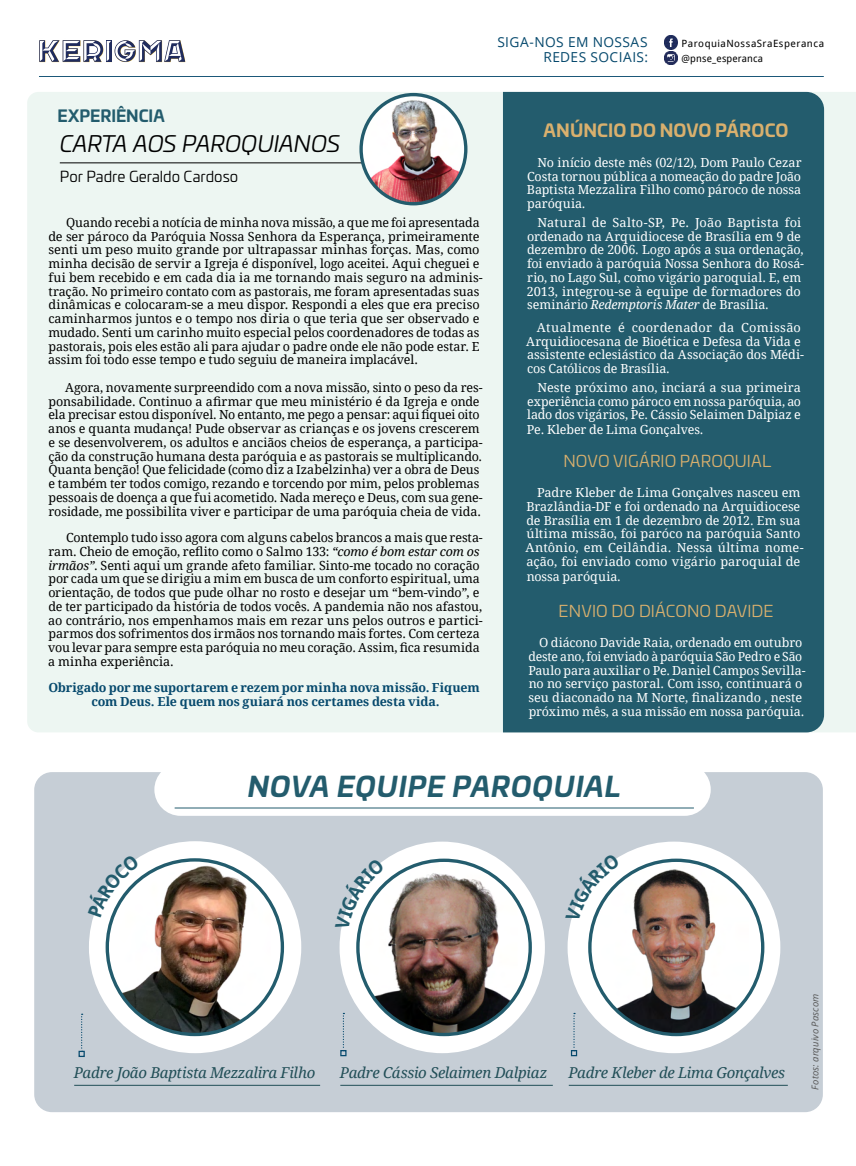
<style>
.page{position:relative;width:856px;height:1166px;background:#fff}
.page>*{position:absolute;margin:0;border:0;box-sizing:border-box;transform-origin:0 0}
.H3_Título_Matéria_2{font:italic 700 27.5px "Univia Pro";letter-spacing:.03em;color:#235c6d}
.H3_Título_Matéria_2-2{font:italic 22.5px "Univia Pro";letter-spacing:-.01em;color:#000}
.H2_Editorias{font:700 17.5px "Univia Pro";letter-spacing:.005em;color:#d9b06e}
.H2_Editorias-2{font:16.25px "Univia Pro";letter-spacing:.005em;color:#d9b06e}
.H2_Editorias-3{font:700 16.25px "Univia Pro";color:#235c6d}
.Pascoa_-_Título{font:italic 15px "Droid Serif";letter-spacing:-.02em;color:#214e57}
.Autoria{font:15px "Univia Pro";letter-spacing:-.005em;color:#000}
.t1{font:13.75px/15px "Open Sans";letter-spacing:.03em;color:#06496d;text-align:right}
.BOX_-_Texto{font:12.5px/13.8px "Droid Serif";letter-spacing:-.01em;color:#000}
.BOX_-_Texto-2{font:12.5px/13.8px "Droid Serif";letter-spacing:-.005em;color:#fff}
.BOX_-_Texto-3{font:700 12.5px/13.8px "Droid Serif";letter-spacing:-.01em;color:#06496d;text-align:center}
.t2{font:10px/15px "Droid Sans";letter-spacing:.045em;color:#000}
.Crédito{font:italic 9.38px "Open Sans";letter-spacing:.015em;color:#575757}
.s1{font-style:italic}
</style>
<div class="page">
<div style="left:27px;top:92px;width:829px;height:640px;background:#edf6f2"></div>
<div style="left:503px;top:92px;width:321px;height:640px;background:#235c6d"></div>
<div style="left:34px;top:772px;width:789px;height:340px;background:#c6ced6;border-radius:18px"></div>
<div style="left:154px;top:763px;width:557px;height:53px;background:#fff;border-radius:26px"></div>
<div style="left:567px;top:841px;width:213px;height:212px;background:#fff;border-radius:50%"></div>
<img style="left:590px;top:860px;width:172px;height:174px">
<div style="left:89px;top:841px;width:212px;height:212px;background:#fff;border-radius:50%"></div>
<img style="left:119px;top:860px;width:151px;height:174px">
<div style="left:339px;top:841px;width:206px;height:212px;background:#fff;border-radius:50%"></div>
<img style="left:358px;top:860px;width:172px;height:174px">
<svg style="left:79px;top:1013px;width:6px;height:44px"></svg>
<hr style="left:74px;top:1085px;width:246px;height:1px;background:#214e57">
<svg style="left:340px;top:1013px;width:6px;height:43px"></svg>
<hr style="left:340px;top:1085px;width:213px;height:1px;background:#214e57">
<svg style="left:571px;top:1013px;width:6px;height:43px"></svg>
<hr style="left:569px;top:1085px;width:219px;height:1px;background:#214e57">
<hr style="left:175px;top:808px;width:519px;height:1px;background:#235c6d">
<svg style="left:39px;top:40px;width:147px;height:22px"></svg>
<hr style="left:39px;top:76px;width:785px;height:1px;background:#06496d">
<svg style="left:664px;top:36px;width:13px;height:13px"></svg>
<img style="left:664px;top:51px;width:13px;height:14px">
<hr style="left:60px;top:163px;width:303px;height:1px;background:#000">
<img style="left:361px;top:95px;width:105px;height:109px">
<div style="left:359px;top:93px;width:108px;height:112px;border:3px solid #235c6d;border-radius:50%"></div>
<svg style="left:570px;top:856px;width:50px;height:66px"></svg>
<svg style="left:93px;top:857px;width:47px;height:60px"></svg>
<svg style="left:340px;top:859px;width:45px;height:71px"></svg>
<p class="t1" style="left:497px;top:34px;width:152px">SIGA-NOS EM NOSSAS<br>REDES SOCIAIS:</p>
<p class="t2" style="left:681px;top:36px;width:144px">ParoquiaNossaSraEsperanca @pnse_esperanca</p>
<p class="H2_Editorias-3" style="left:57px;top:103px;width:109px">EXPERIÊNCIA</p>
<p class="H3_Título_Matéria_2-2" style="left:60px;top:127px;width:282px">CARTA AOS PAROQUIANOS</p>
<p class="Autoria" style="left:60px;top:165px;width:180px">Por Padre Geraldo Cardoso</p>
<p class="BOX_-_Texto" style="left:48px;top:215px;width:436px;text-indent:18px">Quando recebi a notícia de minha nova missão, a que me foi apresentada de ser pároco da Paróquia Nossa Senhora da Esperança, primeiramente senti um peso muito grande por ultrapassar minhas forças. Mas, como minha decisão de servir a Igreja é disponível, logo aceitei. Aqui cheguei e fui bem recebido e em cada dia ia me tornando mais seguro na adminis&shy;tração. No primeiro contato com as pastorais, me foram apresentadas suas dinâmicas e colocaram-se a meu dispor. Respondi a eles que era preciso caminharmos juntos e o tempo nos diria o que teria que ser observado e mudado. Senti um carinho muito especial pelos coordenadores de todas as pastorais, pois eles estão ali para ajudar o padre onde ele não pode estar. E assim foi todo esse tempo e tudo seguiu de maneira implacável.</p>
<p class="BOX_-_Texto" style="left:48px;top:380px;width:436px;text-indent:17px">Agora, novamente surpreendido com a nova missão, sinto o peso da res&shy;ponsabilidade. Continuo a afirmar que meu ministério é da Igreja e onde ela precisar estou disponível. No entanto, me pego a pensar: aqui fiquei oito anos e quanta mudança! Pude observar as crianças e os jovens crescerem e se desenvolverem, os adultos e anciãos cheios de esperança, a participa&shy;ção da construção humana desta paróquia e as pastorais se multiplicando.<br>Quanta benção! Que felicidade (como diz a Izabelzinha) ver a obra de Deus e também ter todos comigo, rezando e torcendo por mim, pelos problemas pessoais de doença a que fui acometido. Nada mereço e Deus, com sua gene&shy;rosidade, me possibilita viver e participar de uma paróquia cheia de vida.</p>
<p class="BOX_-_Texto" style="left:48px;top:530px;width:436px;text-indent:18px">Contemplo tudo isso agora com alguns cabelos brancos a mais que resta&shy;ram. Cheio de emoção, reflito como o Salmo 133: <span class="s1">“como é bom estar com os irmãos”</span>. Senti aqui um grande afeto familiar. Sinto-me tocado no coração por cada um que se dirigiu a mim em busca de um conforto espiritual, uma orientação, de todos que pude olhar no rosto e desejar um “bem-vindo”, e de ter participado da história de todos vocês. A pandemia não nos afastou, ao contrário, nos empenhamos mais em rezar uns pelos outros e partici&shy;parmos dos sofrimentos dos irmãos nos tornando mais fortes. Com certeza vou levar para sempre esta paróquia no meu coração. Assim, fica resumida a minha experiência.</p>
<p class="BOX_-_Texto-3" style="left:48px;top:680px;width:433px">Obrigado por me suportarem e rezem por minha nova missão. Fiquem com Deus. Ele quem nos guiará nos certames desta vida.</p>
<p class="H2_Editorias" style="left:543px;top:116px;width:246px">ANÚNCIO DO NOVO PÁROCO</p>
<p class="BOX_-_Texto-2" style="left:527px;top:155px;width:276px;text-align:justify;text-indent:11px">No início deste mês (02/12), Dom Paulo Cezar Costa tornou pública a nomeação do padre João Baptista Mezzalira Filho como pároco de nossa paróquia.</p>
<p class="BOX_-_Texto-2" style="left:527px;top:215px;width:279px;text-indent:11px">Natural de Salto-SP, Pe. João Baptista foi ordenado na Arquidiocese de Brasília em 9 de dezembro de 2006. Logo após a sua ordenação, foi enviado à paróquia Nossa Senhora do Rosá&shy;rio, no Lago Sul, como vigário paroquial. E, em 2013, integrou-se à equipe de formadores do seminário <span class="s1">Redemptoris Mater</span> de Brasília.</p>
<p class="BOX_-_Texto-2" style="left:526px;top:320px;width:279px;text-indent:11px">Atualmente é coordenador da Comissão Arquidiocesana de Bioética e Defesa da Vida e assistente eclesiástico da Associação dos Médi&shy;cos Católicos de Brasília.</p>
<p class="BOX_-_Texto-2" style="left:527px;top:380px;width:275px;text-align:justify;text-indent:10px">Neste próximo ano, inciará a sua primeira experiência como pároco em nossa paróquia, ao lado dos vigários, Pe. Cássio Selaimen Dalpiaz e</p>
<p class="BOX_-_Texto-2" style="left:527px;top:423px;width:178px">Pe. Kleber de Lima Gonçalves.</p>
<p class="H2_Editorias-2" style="left:563px;top:449px;width:209px">NOVO VIGÁRIO PAROQUIAL</p>
<p class="BOX_-_Texto-2" style="left:525px;top:485px;width:280px;text-indent:11px">Padre Kleber de Lima Gonçalves nasceu em Brazlândia-DF e foi ordenado na Arquidiocese de Brasília em 1 de dezembro de 2012. Em sua última missão, foi paróco na paróquia Santo Antônio, em Ceilândia. Nessa última nome&shy;ação, foi enviado como vigário paroquial de</p>
<p class="BOX_-_Texto-2" style="left:527px;top:569px;width:96px">nossa paróquia.</p>
<p class="H2_Editorias-2" style="left:558px;top:599px;width:216px">ENVIO DO DIÁCONO DAVIDE</p>
<p class="BOX_-_Texto-2" style="left:528px;top:635px;width:279px;text-indent:11px">O diácono Davide Raia, ordenado em outubro deste ano, foi enviado à paróquia São Pedro e São Paulo para auxiliar o Pe. Daniel Campos Sevilla&shy;no no serviço pastoral. Com isso, continuará o seu diaconado na M Norte, finalizando , neste próximo mês, a sua missão em nossa paróquia.</p>
<p class="H3_Título_Matéria_2" style="left:248px;top:765px;width:375px">NOVA EQUIPE PAROQUIAL</p>
<p class="Pascoa_-_Título" style="left:74px;top:1062px;width:243px">Padre João Baptista Mezzalira Filho</p>
<p class="Pascoa_-_Título" style="left:340px;top:1062px;width:209px">Padre Cássio Selaimen Dalpiaz</p>
<p class="Pascoa_-_Título" style="left:568px;top:1062px;width:218px">Padre Kleber de Lima Gonçalves</p>
<p class="Crédito" style="left:809px;top:1089px;width:97px;rotate:-90deg">Fotos: arquivo Pascom</p>
</div>
